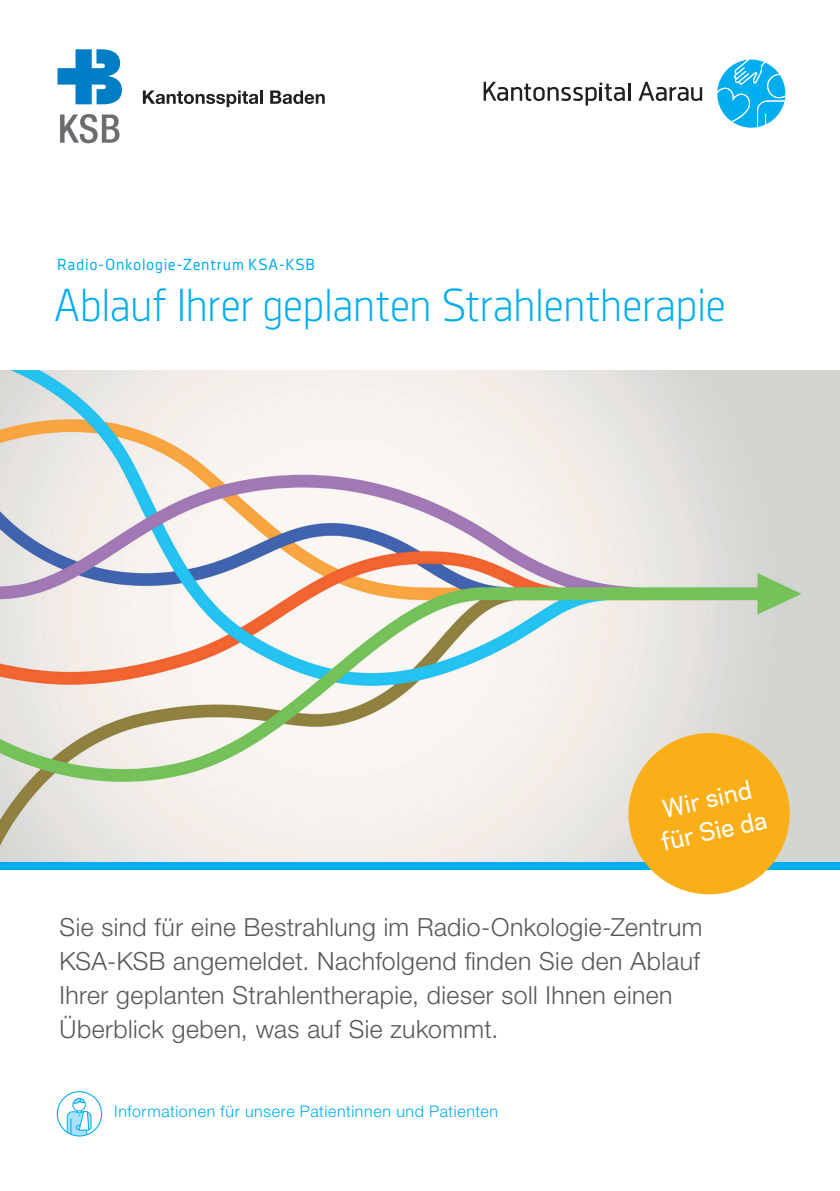
<style>
.page{position:relative;width:840px;height:1191px;background:#fff}
.page>*{position:absolute;margin:0;border:0;box-sizing:border-box;transform-origin:0 0}
.t1{font:300 46px "Decima Nova";letter-spacing:-.005em;color:#00aeef;scale:.95 1}
.t2{font:300 25px/34px "Helvetica Neue LT Std";letter-spacing:.02em;color:#57585a}
.t3{font:500 23.4px/32px "Galaxie Polaris";color:#fff;text-align:center}
.t4{font:300 16px "Helvetica Neue LT Std";letter-spacing:.04em;color:#00aeef}
.t5{font:16px "Decima Nova";letter-spacing:.045em;color:#00aeef}
</style>
<div class="page">
<div style="left:57px;top:1091px;width:45px;height:45px;border:1px solid #00aeef;border-radius:50%"></div>
<svg style="left:66px;top:1098px;width:26px;height:38px"></svg>
<svg style="left:717px;top:60px;width:68px;height:68px"></svg>
<hr style="left:627px;top:84px;width:3px;height:17px;background:#231f20">
<svg style="left:638px;top:82px;width:63px;height:19px"></svg>
<svg style="left:483px;top:82px;width:141px;height:24px"></svg>
<svg style="left:57px;top:49px;width:65px;height:55px"></svg>
<svg style="left:60px;top:114px;width:59px;height:29px"></svg>
<svg style="left:143px;top:90px;width:119px;height:17px"></svg>
<svg style="left:270px;top:90px;width:54px;height:14px"></svg>
<img style="left:0;top:370px;width:839px;height:492px">
<div style="left:0;top:862px;width:839px;height:7px;background:#00aeef"></div>
<svg style="left:624px;top:729px;width:168px;height:166px;background:#f2bd4e"></svg>
<p class="t5" style="left:57px;top:255px;width:259px">Radio-Onkologie-Zentrum KSA-KSB</p>
<h1 class="t1" style="left:54px;top:279px;width:708px">Ablauf Ihrer geplanten Strahlentherapie</h1>
<p class="t3" style="left:650px;top:793px;width:109px;rotate:-12deg">Wir sind für Sie da</p>
<p class="t2" style="left:60px;top:909px;width:644px">Sie sind für eine Bestrahlung im Radio-Onkologie-Zentrum KSA-KSB angemeldet. Nachfolgend finden Sie den Ablauf Ihrer geplanten Strahlentherapie, dieser soll Ihnen einen Überblick geben, was auf Sie zukommt.</p>
<p class="t4" style="left:114px;top:1101px;width:385px">Informationen für unsere Patientinnen und Patienten</p>
</div>
